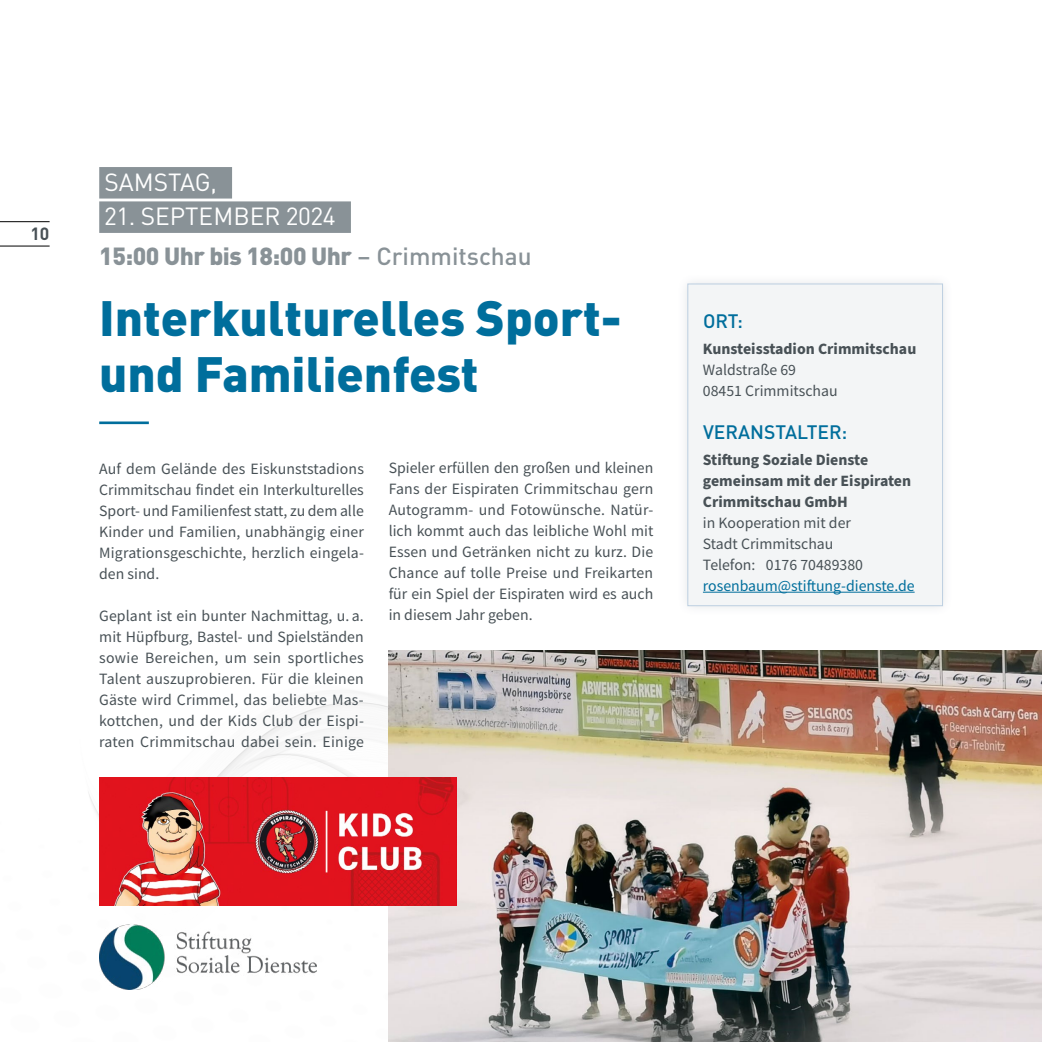
<style>
.page{position:relative;width:1042px;height:1042px;background:#fff}
.page>*{position:absolute;margin:0;border:0;box-sizing:border-box;transform-origin:0 0}
.t1{font:900 49px/56px "DIN Pro";color:#006e9c}
.t2{font:900 24.5px/39.4px "DIN Pro";letter-spacing:-.02em;color:#899297}
.t3{font:24.5px "DIN Pro";color:#fff}
.t4{font:500 19.25px "DIN Pro";color:#006e9c}
.t5{font:700 17.5px "DIN Pro";color:#485156}
.t6{font:15.75px/21px "Source Sans Pro";color:#485156;text-align:justify}
.t7{font:700 15.75px/21px "Source Sans Pro";color:#485156}
.t8{font:15.75px "Source Sans Pro";color:#006e9c}
.s1{font-weight:400;color:#fff}
.s2{font-weight:500}
</style>
<div class="page">
<div style="left:99px;top:167px;width:133px;height:32px;background:#899297"></div>
<div style="left:99px;top:201px;width:252px;height:32px;background:#899297"></div>
<hr style="left:99px;top:421px;width:50px;height:3px;background:#006e9c">
<div style="left:677px;top:273px;width:276px;height:343px;background:#fafafb"></div>
<div style="left:688px;top:284px;width:254px;height:322px;background:#f3f5f6"></div>
<hr style="left:703px;top:592px;width:211px;height:1px;background:#006e9c">
<div style="left:687px;top:284px;width:256px;height:322px;border:1px solid #bdcfe1"></div>
<img style="left:388px;top:650px;width:654px;height:392px">
<img style="left:99px;top:924px;width:217px;height:65px">
<img style="left:99px;top:778px;width:357px;height:128px">
<hr style="left:0;top:246px;width:50px;height:1px;background:#000">
<hr style="left:0;top:221px;width:50px;height:1px;background:#000">
<p class="t5" style="left:30px;top:219px;width:21px">10</p>
<h2 class="t3" style="left:104px;top:163px;width:114px">SAMSTAG,</h2>
<h2 class="t2" style="left:99px;top:194px;width:434px"><span class="s1">21. SEPTEMBER 2024<br></span>15:00 Uhr bis 18:00 Uhr <span class="s2">– Crimmitschau</span></h2>
<h1 class="t1" style="left:99px;top:284px;width:524px">Interkulturelles Sport&shy;und Familienfest</h1>
<p class="t6" style="left:99px;top:458px;width:266px">Auf dem Gelände des Eiskunststadions Crimmitschau findet ein Interkulturelles Sport- und Familienfest statt, zu dem alle Kinder und Familien, unabhängig einer Migrationsgeschichte, herzlich eingela&shy;den sind.</p>
<p class="t6" style="left:99px;top:605px;width:266px">Geplant ist ein bunter Nachmittag, u. a. mit Hüpfburg, Bastel- und Spielständen sowie Bereichen, um sein sportliches Talent auszuprobieren. Für die kleinen Gäste wird Crimmel, das beliebte Mas&shy;kottchen, und der Kids Club der Eispi&shy;raten Crimmitschau dabei sein. Einige</p>
<p class="t6" style="left:389px;top:458px;width:266px">Spieler erfüllen den großen und kleinen Fans der Eispiraten Crimmitschau gern Autogramm- und Fotowünsche. Natür&shy;lich kommt auch das leibliche Wohl mit Essen und Getränken nicht zu kurz. Die Chance auf tolle Preise und Freikarten für ein Spiel der Eispiraten wird es auch in diesem Jahr geben.</p>
<p class="t4" style="left:703px;top:305px;width:42px">ORT:</p>
<p class="t7" style="left:703px;top:338px;width:215px">Kunsteisstadion Crimmitschau</p>
<p class="t6" style="left:703px;top:359px;width:136px">Waldstraße 69<br>08451 Crimmitschau</p>
<p class="t4" style="left:703px;top:416px;width:146px">VERANSTALTER:</p>
<p class="t7" style="left:703px;top:449px;width:210px">Stiftung Soziale Dienste gemeinsam mit der Eispiraten<br>Crimmitschau GmbH</p>
<p class="t6" style="left:703px;top:512px;width:162px;text-align:left">in Kooperation mit der<br>Stadt Crimmitschau<br>Telefon: 0176 70489380</p>
<p class="t8" style="left:703px;top:575px;width:213px">rosenbaum@stiftung-dienste.de</p>
</div>
